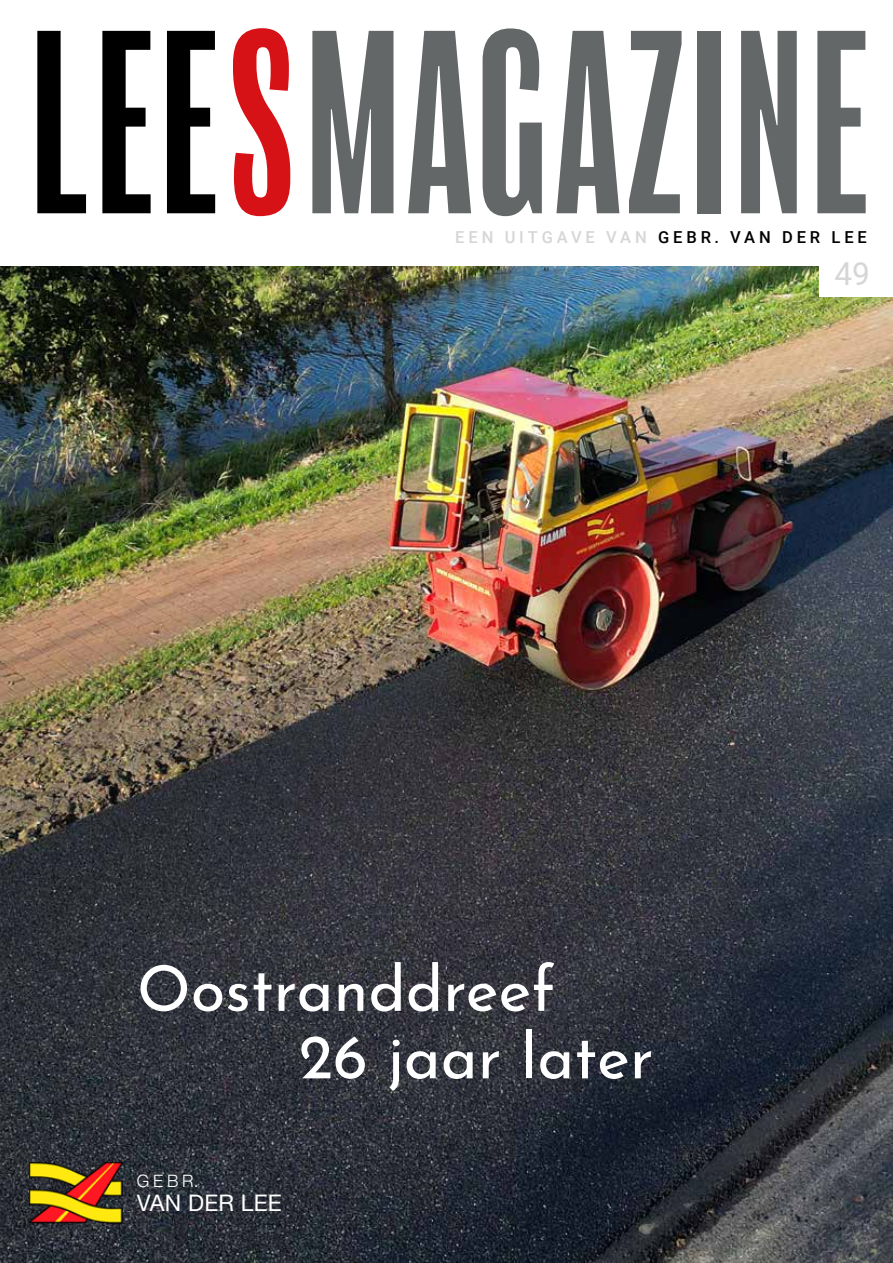
<style>
.page{position:relative;width:893px;height:1263px;background:#fff}
.page>*{position:absolute;margin:0;border:0;box-sizing:border-box;transform-origin:0 0}
.t1{font:extra-condensed 240px "Balboa";letter-spacing:.025em;color:#636767}
.t2{font:63px/67.5px "Josefin Sans";color:#fff}
.t3{font:31.65px "Roboto";color:#d8d5d5}
.t4{font:22.8px "Helvetica Neue";letter-spacing:.01em;color:#fff}
.t5{font:300 17.1px "Helvetica Neue";color:#fff}
.t6{font:500 16.5px "Roboto";letter-spacing:.235em;color:#000}
.s1{color:#000}
.s2{color:#d61217}
.s3{color:#d8d5d5}
</style>
<div class="page">
<img style="left:0;top:266px;width:893px;height:997px">
<div style="left:819px;top:256px;width:74px;height:40px;background:#fff"></div>
<img style="left:29px;top:1162px;width:93px;height:61px">
<h1 class="t1" style="left:30px;top:-8px;width:840px"><span class="s1">LEE</span><span class="s2">S</span>MAGAZINE</h1>
<p class="t6" style="left:455px;top:226px;width:413px"><span class="s3">EEN UITGAVE VAN</span> GEBR. VAN DER LEE</p>
<h3 class="t3" style="left:834px;top:252px;width:37px">49</h3>
<h2 class="t2" style="left:299px;top:947px;width:356px;text-indent:-162px">Oostranddreef<br>26 jaar later</h2>
<p class="t5" style="left:137px;top:1167px;width:63px">GEBR.</p>
<h3 class="t4" style="left:137px;top:1186px;width:147px">VAN DER LEE</h3>
</div>
